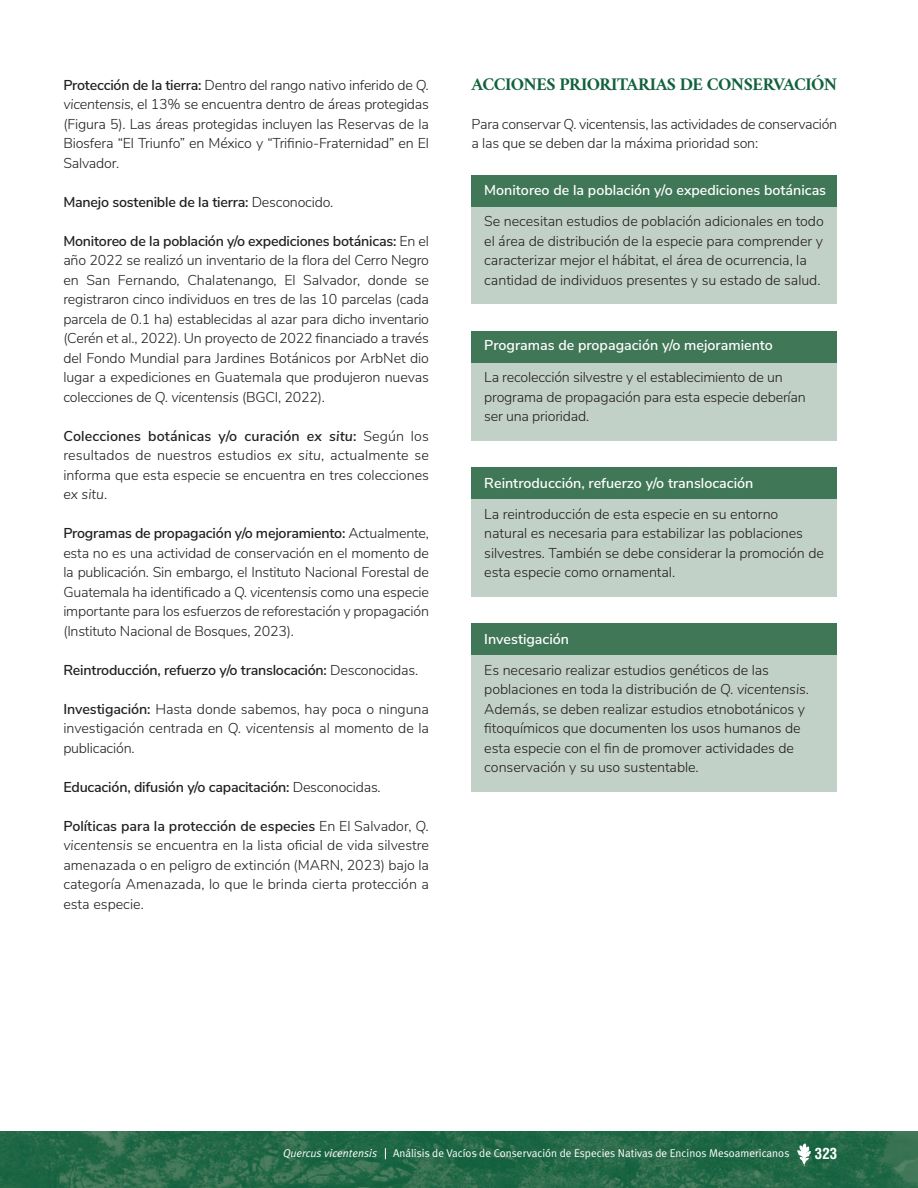
<style>
.page{position:relative;width:918px;height:1188px;background:#fff}
.page>*{position:absolute;margin:0;border:0;box-sizing:border-box;transform-origin:0 0}
.t1{font:700 18px "Amiri";letter-spacing:-.025em;color:#12613d}
.t2{font:700 condensed 15px "Helvetica";color:#fff}
.t3{font:300 14.25px/19.5px "Nunito Sans";letter-spacing:-.005em;color:#231f20;text-align:justify}
.t4{font:600 14.25px "Nunito Sans";letter-spacing:-.015em;color:#231f20}
.t5{font:600 14.25px "Nunito Sans";color:#fff}
.t6{font:11.25px "Meta Plus Normal";color:#fff}
.t7{font:italic 11.25px "Meta Plus Normal";color:#fff}
.s1{font-weight:600}
.s2{font-style:italic}
.s3{font-weight:300}
.s4{font-weight:600;font-style:italic}
</style>
<div class="page">
<img style="left:0;top:1131px;width:918px;height:57px">
<svg style="left:797px;top:1143px;width:14px;height:23px"></svg>
<div style="left:472px;top:207px;width:365px;height:97px;background:#c2d1c7"></div>
<div style="left:472px;top:352px;width:365px;height:89px;background:#c2d1c7"></div>
<div style="left:472px;top:175px;width:365px;height:32px;background:#407757"></div>
<div style="left:472px;top:655px;width:365px;height:137px;background:#c2d1c7"></div>
<div style="left:472px;top:624px;width:365px;height:31px;background:#407757"></div>
<div style="left:472px;top:499px;width:365px;height:98px;background:#c2d1c7"></div>
<div style="left:472px;top:468px;width:365px;height:31px;background:#407757"></div>
<div style="left:472px;top:331px;width:365px;height:32px;background:#407757"></div>
<p class="t3" style="left:63px;top:76px;width:367px"><span class="s1">Protección de la tierra:</span> Dentro del rango nativo inferido de <span class="s2">Q. vicentensis</span>, el 13% se encuentra dentro de áreas protegidas (Figura 5). Las áreas protegidas incluyen las Reservas de la Biosfera “El Triunfo” en México y “Trifinio-Fraternidad” en El Salvador.</p>
<p class="t4" style="left:63px;top:197px;width:271px">Manejo sostenible de la tierra: <span class="s3">Desconocido.</span></p>
<p class="t3" style="left:63px;top:232px;width:367px"><span class="s1">Monitoreo de la población y/o expediciones botánicas:</span> En el año 2022 se realizó un inventario de la flora del Cerro Negro en San Fernando, Chalatenango, El Salvador, donde se registraron cinco individuos en tres de las 10 parcelas (cada parcela de 0.1 ha) establecidas al azar para dicho inventario (Cerén et al., 2022). Un proyecto de 2022 financiado a través del Fondo Mundial para Jardines Botánicos por ArbNet dio lugar a expediciones en Guatemala que produjeron nuevas colecciones de <span class="s2">Q. vicentensis</span> (BGCI, 2022).</p>
<p class="t3" style="left:63px;top:427px;width:367px"><span class="s1">Colecciones botánicas y/o curación</span> <span class="s4">ex situ</span><span class="s1">:</span> Según los resultados de nuestros estudios <span class="s2">ex situ</span>, actualmente se informa que esta especie se encuentra en tres colecciones <span class="s2">ex situ</span>.</p>
<p class="t3" style="left:63px;top:525px;width:367px"><span class="s1">Programas de propagación y/o mejoramiento:</span> Actualmente, esta no es una actividad de conservación en el momento de la publicación. Sin embargo, el Instituto Nacional Forestal de Guatemala ha identificado a <span class="s2">Q. vicentensis</span> como una especie importante para los esfuerzos de reforestación y propagación (Instituto Nacional de Bosques, 2023).</p>
<p class="t4" style="left:63px;top:665px;width:356px">Reintroducción, refuerzo y/o translocación: <span class="s3">Desconocidas.</span></p>
<p class="t3" style="left:63px;top:700px;width:367px"><span class="s1">Investigación:</span> Hasta donde sabemos, hay poca o ninguna investigación centrada en <span class="s2">Q. vicentensis</span> al momento de la publicación.</p>
<p class="t4" style="left:63px;top:782px;width:319px">Educación, difusión y/o capacitación: <span class="s3">Desconocidas.</span></p>
<p class="t3" style="left:63px;top:817px;width:367px"><span class="s1">Políticas para la protección de especies</span> En El Salvador, <span class="s2">Q. vicentensis</span> se encuentra en la lista oficial de vida silvestre amenazada o en peligro de extinción (MARN, 2023) bajo la categoría Amenazada, lo que le brinda cierta protección a esta especie.</p>
<p class="t1" style="left:472px;top:73px;width:367px">ACCIONES PRIORITARIAS DE CONSERVACIÓN</p>
<p class="t3" style="left:472px;top:115px;width:367px">Para conservar Q. vicentensis, las actividades de conservación a las que se deben dar la máxima prioridad son:</p>
<p class="t5" style="left:484px;top:185px;width:343px">Monitoreo de la población y/o expediciones botánicas</p>
<p class="t3" style="left:484px;top:213px;width:341px;text-align:left">Se necesitan estudios de población adicionales en todo el área de distribución de la especie para comprender y caracterizar mejor el hábitat, el área de ocurrencia, la cantidad de individuos presentes y su estado de salud.</p>
<p class="t5" style="left:484px;top:340px;width:290px">Programas de propagación y/o mejoramiento</p>
<p class="t3" style="left:484px;top:369px;width:323px;text-align:left">La recolección silvestre y el establecimiento de un programa de propagación para esta especie deberían ser una prioridad.</p>
<p class="t5" style="left:484px;top:478px;width:271px">Reintroducción, refuerzo y/o translocación</p>
<p class="t3" style="left:484px;top:505px;width:341px;text-align:left">La reintroducción de esta especie en su entorno natural es necesaria para estabilizar las poblaciones silvestres. También se debe considerar la promoción de esta especie como ornamental.</p>
<p class="t5" style="left:484px;top:634px;width:86px">Investigación</p>
<p class="t3" style="left:484px;top:661px;width:326px;text-align:left">Es necesario realizar estudios genéticos de las poblaciones en toda la distribución de <span class="s2">Q. vicentensis</span>.<br>Además, se deben realizar estudios etnobotánicos y fitoquímicos que documenten los usos humanos de esta especie con el fin de promover actividades de conservación y su uso sustentable.</p>
<p class="t7" style="left:283px;top:1148px;width:95px">Quercus vicentensis</p>
<p class="t2" style="left:815px;top:1147px;width:24px">323</p>
<p class="t6" style="left:393px;top:1149px;width:398px">Análisis de Vacíos de Conservación de Especies Nativas de Encinos Mesoamericanos</p>
</div>
